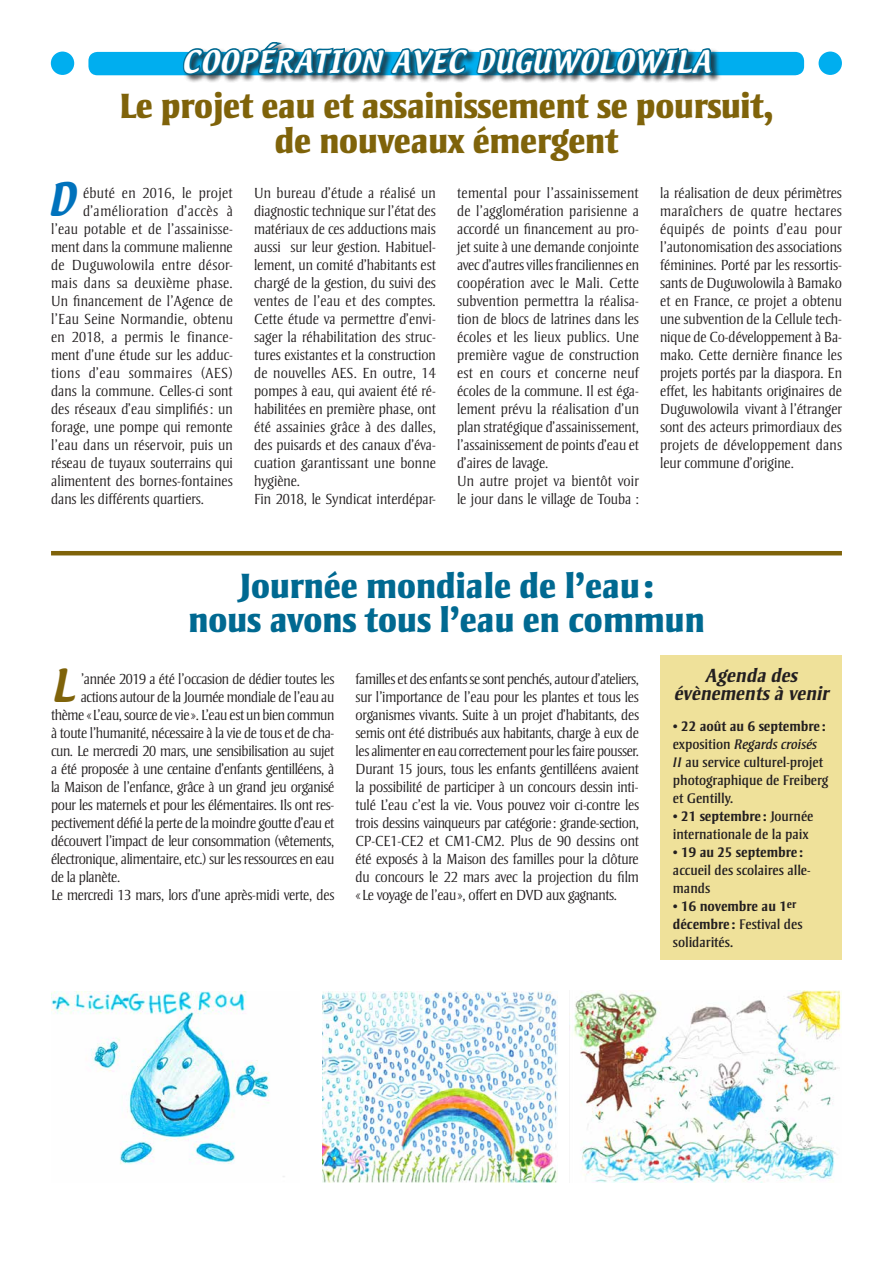
<style>
.page{position:relative;width:893px;height:1263px;background:#fff}
.page>*{position:absolute;margin:0;border:0;box-sizing:border-box;transform-origin:0 0}
.t1{font:39.9px "Textile";color:#7f630a}
.t2{font:39.9px "Textile";color:#0072bc}
.t3{font:800 36px/34.5px "Strayhorn MT Std";letter-spacing:-.02em;color:#7f630a;text-align:center}
.t4{font:800 36px/34.5px "Strayhorn MT Std";letter-spacing:-.015em;color:#006991;text-align:center}
.t5{font:27px "Textile";letter-spacing:.04em;color:#fff}
.t6{font:italic 700 19.5px/18px "Strayhorn MT Std";color:#231f20;text-align:center}
.t7{font:300 15px/18px "Strayhorn MT Std";color:#231f20;text-align:justify}
.t8{font:300 15px "Strayhorn MT Std";letter-spacing:-.02em;color:#231f20}
.t9{font:300 15px "Strayhorn MT Std";letter-spacing:.025em;color:#231f20}
.t10{font:300 15px "Strayhorn MT Std";letter-spacing:.035em;color:#231f20}
.t11{font:300 15px "Strayhorn MT Std";letter-spacing:-.025em;color:#231f20}
.t12{font:300 15px "Strayhorn MT Std";letter-spacing:.02em;color:#231f20}
.t13{font:14.25px/18px "Strayhorn MT Std";color:#231f20}
.s1{font-weight:700}
.s2{font-style:italic}
</style>
<div class="page">
<div style="left:88px;top:52px;width:716px;height:23px;background:#00aeef;border-radius:9px"></div>
<div style="left:183px;top:42px;width:539px;height:41px;background:#231f20;opacity:.75"></div>
<svg style="left:181px;top:42px;width:534px;height:40px"></svg>
<div style="left:819px;top:52px;width:23px;height:23px;background:#00aeef;border-radius:50%"></div>
<div style="left:51px;top:52px;width:23px;height:23px;background:#00aeef;border-radius:50%"></div>
<hr style="left:51px;top:551px;width:791px;height:4px;background:#7f630a">
<div style="left:660px;top:655px;width:182px;height:305px;background:#efe19a"></div>
<img style="left:569px;top:991px;width:273px;height:191px">
<img style="left:323px;top:991px;width:234px;height:191px">
<img style="left:51px;top:991px;width:234px;height:186px">
<h3 class="t5" style="left:182px;top:43px;width:530px">COOPÉRATION AVEC DUGUWOLOWILA</h3>
<h2 class="t3" style="left:119px;top:89px;width:656px">Le projet eau et assainissement se poursuit, de nouveaux émergent</h2>
<h1 class="t2" style="left:48px;top:172px;width:28px">D</h1>
<p class="t12" style="left:83px;top:185px;width:151px">ébuté en 2016, le projet</p>
<p class="t10" style="left:83px;top:203px;width:151px">d’amélioration d’accès à</p>
<p class="t7" style="left:51px;top:220px;width:183px">l’eau potable et de l’assainisse-</p>
<p class="t7" style="left:51px;top:238px;width:183px">ment dans la commune malienne</p>
<p class="t9" style="left:51px;top:257px;width:183px">de Duguwolowila entre désor-</p>
<p class="t12" style="left:51px;top:275px;width:183px">mais dans sa deuxième phase.</p>
<p class="t7" style="left:51px;top:292px;width:183px">Un financement de l’Agence de</p>
<p class="t7" style="left:51px;top:310px;width:183px">l’Eau Seine Normandie, obtenu</p>
<p class="t9" style="left:51px;top:329px;width:183px">en 2018, a permis le finance-</p>
<p class="t7" style="left:51px;top:346px;width:183px">ment d’une étude sur les adduc-</p>
<p class="t10" style="left:51px;top:365px;width:183px">tions d’eau sommaires (AES)</p>
<p class="t7" style="left:51px;top:382px;width:183px">dans la commune. Celles-ci sont</p>
<p class="t7" style="left:51px;top:400px;width:183px">des réseaux d’eau simplifiés: un</p>
<p class="t7" style="left:51px;top:418px;width:183px">forage, une pompe qui remonte</p>
<p class="t7" style="left:51px;top:436px;width:183px">l’eau dans un réservoir, puis un</p>
<p class="t7" style="left:51px;top:454px;width:183px">réseau de tuyaux souterrains qui</p>
<p class="t7" style="left:51px;top:472px;width:183px">alimentent des bornes-fontaines</p>
<p class="t7" style="left:51px;top:490px;width:155px">dans les différents quartiers.</p>
<p class="t7" style="left:254px;top:184px;width:183px;text-align:left">Un bureau d’étude a réalisé un diagnostic technique sur l’état des matériaux de ces adductions mais aussi sur leur gestion. Habituel&shy;lement, un comité d’habitants est chargé de la gestion, du suivi des ventes de l’eau et des comptes.<br>Cette étude va permettre d’envi&shy;sager la réhabilitation des struc&shy;tures existantes et la construction de nouvelles AES. En outre, 14 pompes à eau, qui avaient été ré&shy;habilitées en première phase, ont été assainies grâce à des dalles, des puisards et des canaux d’éva&shy;cuation garantissant une bonne hygiène.<br>Fin 2018, le Syndicat interdépar-</p>
<p class="t7" style="left:457px;top:184px;width:183px;text-align:left">temental pour l’assainissement de l’agglomération parisienne a accordé un financement au pro&shy;jet suite à une demande conjointe avec d’autres villes franciliennes en coopération avec le Mali. Cette subvention permettra la réalisa&shy;tion de blocs de latrines dans les écoles et les lieux publics. Une première vague de construction est en cours et concerne neuf écoles de la commune. Il est éga&shy;lement prévu la réalisation d’un plan stratégique d’assainissement, l’assainissement de points d’eau et d’aires de lavage.<br>Un autre projet va bientôt voir le jour dans le village de Touba :</p>
<p class="t7" style="left:660px;top:184px;width:183px">la réalisation de deux périmètres maraîchers de quatre hectares équipés de points d’eau pour l’autonomisation des associations féminines. Porté par les ressortis&shy;sants de Duguwolowila à Bamako et en France, ce projet a obtenu une subvention de la Cellule tech&shy;nique de Co-développement à Ba&shy;mako. Cette dernière finance les projets portés par la diaspora. En effet, les habitants originaires de Duguwolowila vivant à l’étranger sont des acteurs primordiaux des projets de développement dans leur commune d’origine.</p>
<h2 class="t4" style="left:188px;top:568px;width:518px">Journée mondiale de l’eau:<br>nous avons tous l’eau en commun</h2>
<h1 class="t1" style="left:51px;top:658px;width:25px">L</h1>
<p class="t8" style="left:81px;top:671px;width:255px">’année 2019 a été l’occasion de dédier toutes les</p>
<p class="t8" style="left:81px;top:689px;width:255px">actions autour de la Journée mondiale de l’eau au</p>
<p class="t11" style="left:51px;top:707px;width:285px">thème «L’eau, source de vie». L’eau est un bien commun</p>
<p class="t8" style="left:51px;top:725px;width:285px">à toute l’humanité, nécessaire à la vie de tous et de cha-</p>
<p class="t8" style="left:51px;top:743px;width:285px">cun. Le mercredi 20 mars, une sensibilisation au sujet</p>
<p class="t8" style="left:51px;top:761px;width:285px">a été proposée à une centaine d’enfants gentilléens, à</p>
<p class="t8" style="left:51px;top:779px;width:285px">la Maison de l’enfance, grâce à un grand jeu organisé</p>
<p class="t8" style="left:51px;top:797px;width:285px">pour les maternels et pour les élémentaires. Ils ont res-</p>
<p class="t8" style="left:51px;top:815px;width:285px">pectivement défié la perte de la moindre goutte d’eau et</p>
<p class="t8" style="left:51px;top:833px;width:285px">découvert l’impact de leur consommation (vêtements,</p>
<p class="t8" style="left:51px;top:851px;width:285px">électronique, alimentaire, etc.) sur les ressources en eau</p>
<p class="t8" style="left:51px;top:869px;width:71px">de la planète.</p>
<p class="t7" style="left:51px;top:886px;width:285px">Le mercredi 13 mars, lors d’une après-midi verte, des</p>
<p class="t7" style="left:356px;top:670px;width:285px">familles et des enfants se sont penchés, autour d’ateliers, sur l’importance de l’eau pour les plantes et tous les organismes vivants. Suite à un projet d’habitants, des semis ont été distribués aux habitants, charge à eux de les alimenter en eau correctement pour les faire pousser.<br>Durant 15 jours, tous les enfants gentilléens avaient la possibilité de participer à un concours dessin inti&shy;tulé L’eau c’est la vie. Vous pouvez voir ci-contre les trois dessins vainqueurs par catégorie: grande-section, CP-CE1-CE2 et CM1-CM2. Plus de 90 dessins ont été exposés à la Maison des familles pour la clôture du concours le 22 mars avec la projection du film «Le voyage de l’eau», offert en DVD aux gagnants.</p>
<h3 class="t6" style="left:674px;top:667px;width:160px">Agenda des évènementsà venir</h3>
<p class="t13" style="left:673px;top:717px;width:157px">• <span class="s1">22 août au 6 septembre : </span>exposition <span class="s2">Regards croisés<br>II</span> au service culturel-projet photographique de Freiberg et Gentilly.</p>
<p class="t13" style="left:673px;top:807px;width:142px">• <span class="s1">21 septembre :</span> Journée internationale de la paix</p>
<p class="t13" style="left:673px;top:843px;width:139px">• <span class="s1">19 au 25 septembre : </span>accueil des scolaires alle&shy;mands</p>
<p class="t13" style="left:673px;top:897px;width:131px">• <span class="s1">16 novembre au 1</span><sup>er </sup><span class="s1">décembre :</span> Festival des solidarités.</p>
</div>
